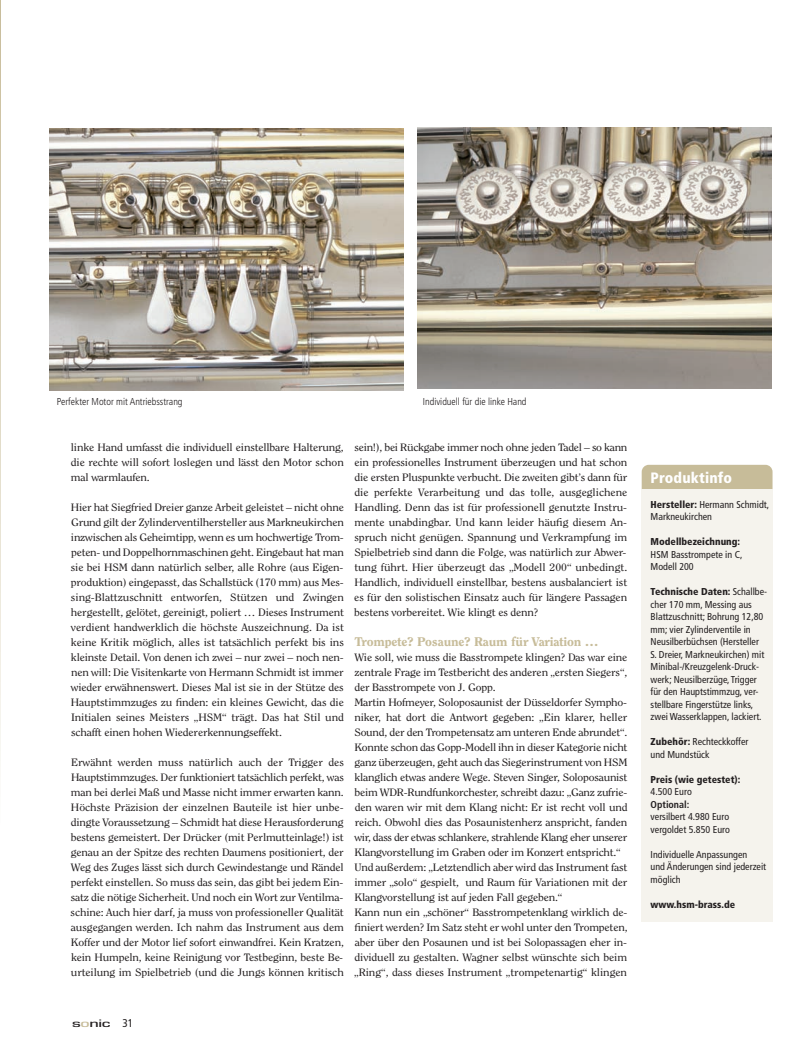
<style>
.page{position:relative;width:809px;height:1060px;background:#fff}
.page>*{position:absolute;margin:0;border:0;box-sizing:border-box;transform-origin:0 0}
.t1{font:900 condensed 15px "Frutiger LT Std";letter-spacing:.01em;color:#fff}
.t2{font:800 12.5px "Clearface Std";letter-spacing:-.015em;color:#c7bc99;scale:1.1 1}
.t3{font:500 11.25px "Eurostile T";letter-spacing:-.02em;color:#231f20;scale:1.6 1}
.t4{font:10.62px/15px "Clearface Std";letter-spacing:-.015em;color:#231f20;text-align:justify;scale:1.1 1}
.t5{font:condensed 10px/12.5px "Frutiger LT Std";color:#231f20}
.t6{font:300 condensed 10px "Frutiger LT Std";color:#231f20}
.t7{font:900 condensed 10px "Frutiger LT Std";color:#231f20}
.t8{font:700 condensed 10px "Frutiger LT Std";color:#231f20}
.s1{color:#c7bc99}
.s2{font-family:"Frutiger LT Std";font-weight:400;font-stretch:condensed}
.s3{font-weight:900}
</style>
<div class="page">
<svg style="left:0;top:0;width:1px;height:761px"></svg>
<img style="left:49px;top:128px;width:355px;height:262px">
<img style="left:417px;top:127px;width:355px;height:262px">
<div style="left:641px;top:465px;width:131px;height:38px;background:#c7bc99;border-radius:7px"></div>
<div style="left:641px;top:489px;width:131px;height:433px;background:#f5f3ed"></div>
<p class="t6" style="left:57px;top:397px;width:127px">Perfekter Motor mit Antriebsstrang</p>
<p class="t6" style="left:423px;top:397px;width:105px">Individuell für die linke Hand</p>
<p class="t4" style="left:71px;top:440px;width:250px">linke Hand umfasst die individuell einstellbare Halterung, die rechte will sofort loslegen und lässt den Motor schon mal warmlaufen.</p>
<p class="t4" style="left:71px;top:500px;width:250px">Hier hat Siegfried Dreier ganze Arbeit geleistet – nicht ohne Grund gilt der Zylinderventilhersteller aus Markneukirchen inzwischen als Geheimtipp, wenn es um hochwertige Trom&shy;peten- und Doppelhornmaschinen geht. Eingebaut hat man sie bei HSM dann natürlich selber, alle Rohre (aus Eigen&shy;produktion) eingepasst, das Schallstück (170 mm) aus Mes&shy;sing-Blattzuschnitt entworfen, Stützen und Zwingen hergestellt, gelötet, gereinigt, poliert … Dieses Instrument verdient handwerklich die höchste Auszeichnung. Da ist keine Kritik möglich, alles ist tatsächlich perfekt bis ins kleinste Detail. Von denen ich zwei – nur zwei – noch nen&shy;nen will: Die Visitenkarte von Hermann Schmidt ist immer wieder erwähnenswert. Dieses Mal ist sie in der Stütze des Hauptstimmzuges zu finden: ein kleines Gewicht, das die Initialen seines Meisters „HSM“ trägt. Das hat Stil und schafft einen hohen Wiedererkennungseffekt.</p>
<p class="t4" style="left:71px;top:755px;width:250px">Erwähnt werden muss natürlich auch der Trigger des Hauptstimmzuges. Der funktioniert tatsächlich perfekt, was man bei derlei Maß und Masse nicht immer erwarten kann.<br>Höchste Präzision der einzelnen Bauteile ist hier unbe&shy;dingte Voraussetzung – Schmidt hat diese Herausforderung bestens gemeistert. Der Drücker (mit Perlmutteinlage!) ist genau an der Spitze des rechten Daumens positioniert, der Weg des Zuges lässt sich durch Gewindestange und Rändel perfekt einstellen. So muss das sein, das gibt bei jedem Ein&shy;satz die nötige Sicherheit. Und noch ein Wort zur Ventilma&shy;schine: Auch hier darf, ja muss von professioneller Qualität ausgegangen werden. Ich nahm das Instrument aus dem Koffer und der Motor lief sofort einwandfrei. Kein Kratzen, kein Humpeln, keine Reinigung vor Testbeginn, beste Be&shy;urteilung im Spielbetrieb (und die Jungs können kritisch</p>
<p class="t4" style="left:354px;top:440px;width:250px">sein!), bei Rückgabe immer noch ohne jeden Tadel – so kann ein professionelles Instrument überzeugen und hat schon die ersten Pluspunkte verbucht. Die zweiten gibt’s dann für die perfekte Verarbeitung und das tolle, ausgeglichene Handling. Denn das ist für professionell genutzte Instru&shy;mente unabdingbar. Und kann leider häufig diesem An&shy;spruch nicht genügen. Spannung und Verkrampfung im Spielbetrieb sind dann die Folge, was natürlich zur Abwer&shy;tung führt. Hier überzeugt das „Modell 200“ unbedingt.<br>Handlich, individuell einstellbar, bestens ausbalanciert ist es für den solistischen Einsatz auch für längere Passagen bestens vorbereitet. Wie klingt es denn?</p>
<p class="t2" style="left:354px;top:636px;width:224px">Trompete? Posaune? Raum für Variation …</p>
<p class="t4" style="left:354px;top:650px;width:250px;text-align:left">Wie soll, wie muss die Basstrompete klingen? Das war eine zentrale Frage im Testbericht des anderen „ersten Siegers“, der Basstrompete von J. Gopp.<br>Martin Hofmeyer, Soloposaunist der Düsseldorfer Sympho&shy;niker, hat dort die Antwort gegeben: „Ein klarer, heller Sound, der den Trompetensatz am unteren Ende abrundet“.<br>Konnte schon das Gopp-Modell ihn in dieser Kategorie nicht ganz überzeugen, geht auch das Siegerinstrument von HSM klanglich etwas andere Wege. Steven Singer, Soloposaunist beim WDR-Rundfunkorchester, schreibt dazu: „Ganz zufrie&shy;den waren wir mit dem Klang nicht: Er ist recht voll und reich. Obwohl dies das Posaunistenherz anspricht, fanden wir, dass der etwas schlankere, strahlende Klang eher unserer Klangvorstellung im Graben oder im Konzert entspricht.“ Und außerdem: „Letztendlich aber wird das Instrument fast immer „solo“ gespielt, und Raum für Variationen mit der Klangvorstellung ist auf jeden Fall gegeben.“<br>Kann nun ein „schöner“ Basstrompetenklang wirklich de&shy;finiert werden? Im Satz steht er wohl unter den Trompeten, aber über den Posaunen und ist bei Solopassagen eher in&shy;dividuell zu gestalten. Wagner selbst wünschte sich beim „Ring“, dass dieses Instrument „trompetenartig“ klingen</p>
<p class="t3" style="left:72px;top:1017px;width:40px">s<span class="s1">o</span>nic <span class="s2">31</span></p>
<h1 class="t1" style="left:650px;top:471px;width:83px">Produktinfo</h1>
<p class="t5" style="left:650px;top:499px;width:120px"><span class="s3">Hersteller:</span> Hermann Schmidt,<br>Markneukirchen</p>
<p class="t7" style="left:650px;top:538px;width:91px">Modellbezeichnung:</p>
<p class="t5" style="left:650px;top:549px;width:93px">HSM Basstrompete in C,<br>Modell 200</p>
<p class="t5" style="left:650px;top:586px;width:118px"><span class="s3">Technische Daten:</span> Schallbe&shy;cher 170 mm, Messing aus<br>Blattzuschnitt; Bohrung 12,80 mm; vier Zylinderventile in<br>Neusilberbüchsen (Hersteller<br>S. Dreier, Markneukirchen) mit<br>Minibal-/Kreuzgelenk-Druck&shy;werk; Neusilberzüge, Trigger für den Hauptstimmzug, ver&shy;stellbare Fingerstütze links, zwei Wasserklappen, lackiert.</p>
<p class="t5" style="left:650px;top:736px;width:99px"><span class="s3">Zubehör:</span> Rechteckkoffer und Mundstück</p>
<p class="t7" style="left:650px;top:775px;width:91px">Preis (wie getestet):</p>
<p class="t5" style="left:650px;top:786px;width:43px">4.500 Euro</p>
<p class="t8" style="left:650px;top:800px;width:40px">Optional:</p>
<p class="t5" style="left:650px;top:811px;width:81px">versilbert 4.980 Euro vergoldet 5.850 Euro</p>
<p class="t5" style="left:650px;top:849px;width:117px">Individuelle Anpassungen<br>und Änderungen sind jederzeit möglich</p>
<p class="t7" style="left:650px;top:900px;width:86px">www.hsm-brass.de</p>
</div>
